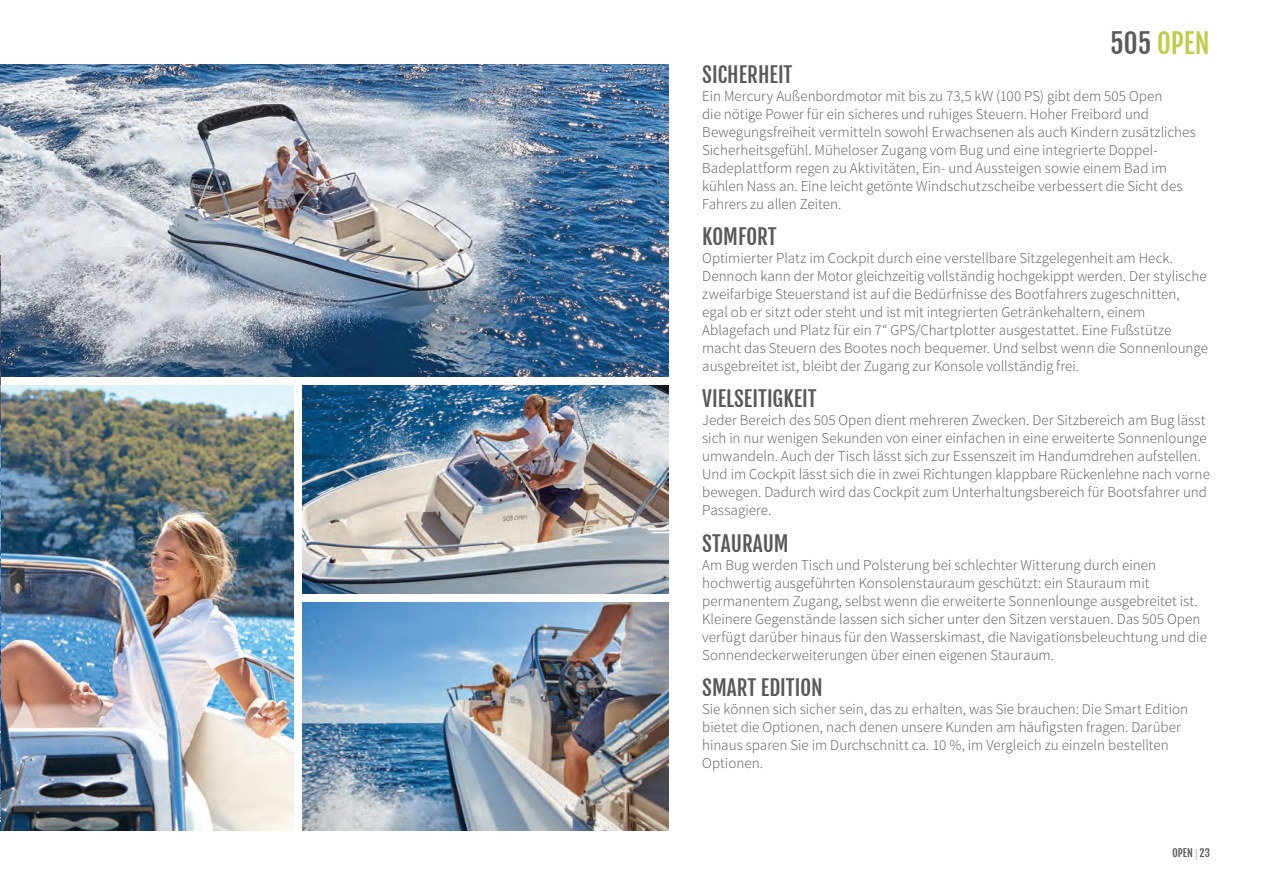
<style>
.page{position:relative;width:1263px;height:894px;background:#fff}
.page>*{position:absolute;margin:0;border:0;box-sizing:border-box;transform-origin:0 0}
.t1{font:27px "Fjalla One";color:#bfcd46}
.t2{font:21px "Fjalla One";color:#57585a}
.t3{font:300 15px/18px "Source Sans Pro";color:#57585a}
.t4{font:10.5px "Fjalla One";color:#57585a}
.s1{color:#57585a}
.s2{font-family:"Source Sans Pro";font-weight:300}
</style>
<div class="page">
<img style="left:302px;top:385px;width:366px;height:208px">
<img style="left:302px;top:602px;width:366px;height:228px">
<img style="left:1px;top:385px;width:293px;height:445px">
<img style="left:1px;top:64px;width:667px;height:312px">
<img style="left:0;top:256px;width:1px;height:574px">
<h1 class="t1" style="left:1110px;top:27px;width:101px"><span class="s1">505</span> OPEN</h1>
<h2 class="t2" style="left:702px;top:62px;width:92px">SICHERHEIT</h2>
<p class="t3" style="left:702px;top:87px;width:495px">Ein Mercury Außenbordmotor mit bis zu 73,5 kW (100 PS) gibt dem 505 Open<br>die nötige Power für ein sicheres und ruhiges Steuern. Hoher Freibord und Bewegungsfreiheit vermitteln sowohl Erwachsenen als auch Kindern zusätzliches Sicherheitsgefühl. Müheloser Zugang vom Bug und eine integrierte Doppel-Badeplattform regen zu Aktivitäten, Ein- und Aussteigen sowie einem Bad im kühlen Nass an. Eine leicht getönte Windschutzscheibe verbessert die Sicht des Fahrers zu allen Zeiten.</p>
<h2 class="t2" style="left:702px;top:224px;width:76px">KOMFORT</h2>
<p class="t3" style="left:702px;top:249px;width:507px">Optimierter Platz im Cockpit durch eine verstellbare Sitzgelegenheit am Heck.<br>Dennoch kann der Motor gleichzeitig vollständig hochgekippt werden. Der stylische zweifarbige Steuerstand ist auf die Bedürfnisse des Bootfahrers zugeschnitten, egal ob er sitzt oder steht und ist mit integrierten Getränkehaltern, einem Ablagefach und Platz für ein 7“ GPS/Chartplotter ausgestattet. Eine Fußstütze macht das Steuern des Bootes noch bequemer. Und selbst wenn die Sonnenlounge ausgebreitet ist, bleibt der Zugang zur Konsole vollständig frei.</p>
<h2 class="t2" style="left:702px;top:386px;width:116px">VIELSEITIGKEIT</h2>
<p class="t3" style="left:702px;top:411px;width:509px">Jeder Bereich des 505 Open dient mehreren Zwecken. Der Sitzbereich am Bug lässt sich in nur wenigen Sekunden von einer einfachen in eine erweiterte Sonnenlounge umwandeln. Auch der Tisch lässt sich zur Essenszeit im Handumdrehen aufstellen.<br>Und im Cockpit lässt sich die in zwei Richtungen klappbare Rückenlehne nach vorne bewegen. Dadurch wird das Cockpit zum Unterhaltungsbereich für Bootsfahrer und Passagiere.</p>
<h2 class="t2" style="left:702px;top:530px;width:88px">STAURAUM</h2>
<p class="t3" style="left:702px;top:555px;width:506px">Am Bug werden Tisch und Polsterung bei schlechter Witterung durch einen hochwertig ausgeführten Konsolenstauraum geschützt: ein Stauraum mit permanentem Zugang, selbst wenn die erweiterte Sonnenlounge ausgebreitet ist.<br>Kleinere Gegenstände lassen sich sicher unter den Sitzen verstauen. Das 505 Open verfügt darüber hinaus für den Wasserskimast, die Navigationsbeleuchtung und die Sonnendeckerweiterungen über einen eigenen Stauraum.</p>
<h2 class="t2" style="left:702px;top:674px;width:122px">SMART EDITION</h2>
<p class="t3" style="left:702px;top:699px;width:487px">Sie können sich sicher sein, das zu erhalten, was Sie brauchen: Die Smart Edition bietet die Optionen, nach denen unsere Kunden am häufigsten fragen. Darüber hinaus sparen Sie im Durchschnitt ca. 10 %, im Vergleich zu einzeln bestellten Optionen.</p>
<p class="t4" style="left:1172px;top:845px;width:39px">OPEN <span class="s2">|</span> 23</p>
</div>
